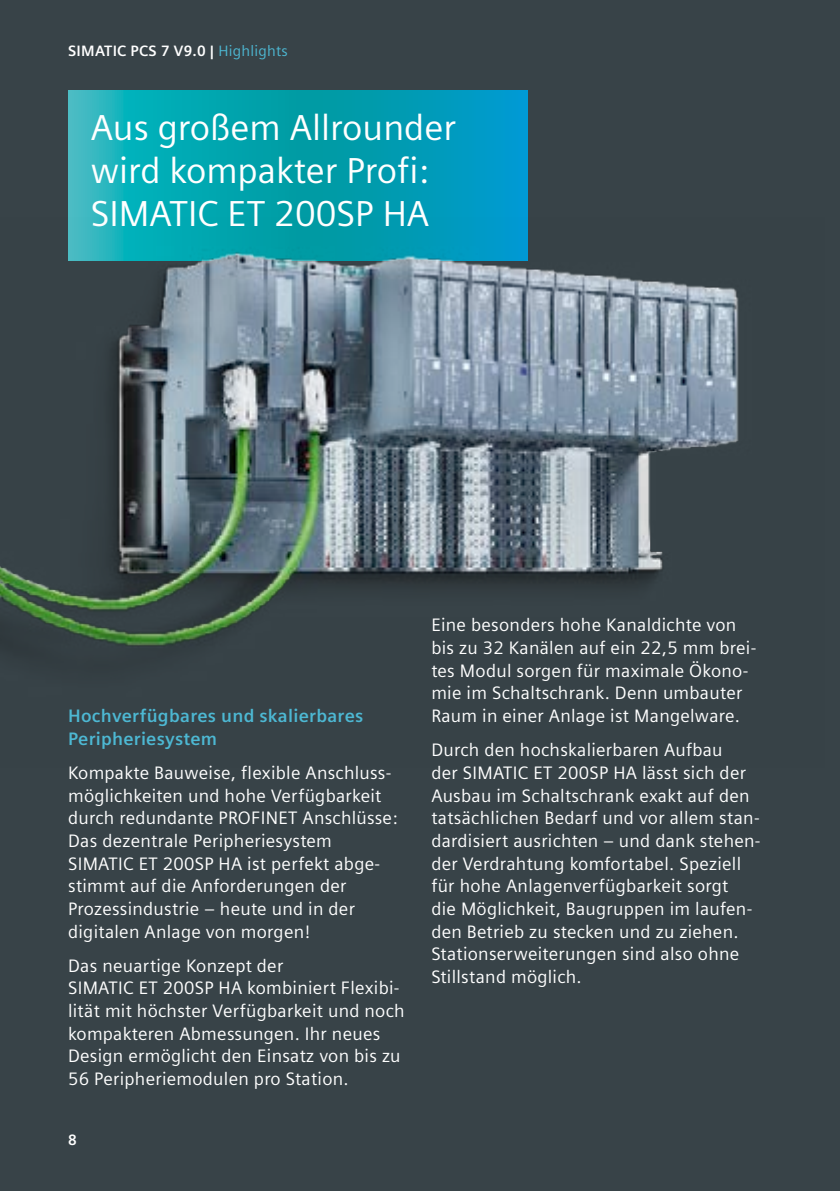
<style>
.page{position:relative;width:840px;height:1191px;background:#fff}
.page>*{position:absolute;margin:0;border:0;box-sizing:border-box;transform-origin:0 0}
.t1{font:36px/43.2px "Siemens Sans Global";color:#fff}
.t2{font:18px/22.6px "Siemens Sans Global";letter-spacing:.015em;color:#fff}
.t3{font:700 18px/22.6px "Siemens Sans Global";letter-spacing:.015em;color:#4db8d3}
.t4{font:700 15px "Siemens Sans Global";letter-spacing:.015em;color:#fff}
.s1{font-weight:400;color:#4db8d3}
</style>
<div class="page">
<div style="left:0;top:0;width:839px;height:1191px;background:#384348"></div>
<svg style="left:68px;top:91px;width:459px;height:127px"></svg>
<img style="left:0;top:218px;width:739px;height:432px">
<p class="t4" style="left:68px;top:42px;width:221px">SIMATIC PCS 7 V9.0 | <span class="s1">Highlights</span></p>
<h1 class="t1" style="left:91px;top:107px;width:366px">Aus großem Allrounder wird kompakter Profi:<br>SIMATIC ET 200SP HA</h1>
<p class="t3" style="left:68px;top:704px;width:296px">Hochverfügbares und skalierbares<br>Peripheriesystem</p>
<p class="t2" style="left:68px;top:762px;width:331px">Kompakte Bauweise, flexible Anschluss&shy;möglichkeiten und hohe Verfügbarkeit durch redundante PROFINET Anschlüsse:<br>Das dezentrale Peripheriesystem SIMATIC ET 200SP HA ist perfekt abge&shy;stimmt auf die Anforderungen der Prozessindustrie – heute und in der digitalen Anlage von morgen!</p>
<p class="t2" style="left:68px;top:955px;width:338px">Das neuartige Konzept der<br>SIMATIC ET 200SP HA kombiniert Flexibi&shy;lität mit höchster Verfügbarkeit und noch kompakteren Abmessungen. Ihr neues Design ermöglicht den Einsatz von bis zu 56 Peripheriemodulen pro Station.</p>
<p class="t4" style="left:68px;top:1131px;width:10px">8</p>
<p class="t2" style="left:431px;top:614px;width:326px">Eine besonders hohe Kanaldichte von bis zu 32 Kanälen auf ein 22,5 mm brei&shy;tes Modul sorgen für maximale Ökono&shy;mie im Schaltschrank. Denn umbauter Raum in einer Anlage ist Mangelware.</p>
<p class="t2" style="left:431px;top:739px;width:330px">Durch den hochskalierbaren Aufbau<br>der SIMATIC ET 200SP HA lässt sich der Ausbau im Schaltschrank exakt auf den tatsächlichen Bedarf und vor allem stan&shy;dardisiert ausrichten – und dank stehen&shy;der Verdrahtung komfortabel. Speziell für hohe Anlagenverfügbarkeit sorgt<br>die Möglichkeit, Baugruppen im laufen&shy;den Betrieb zu stecken und zu ziehen.<br>Stationserweiterungen sind also ohne Stillstand möglich.</p>
</div>
